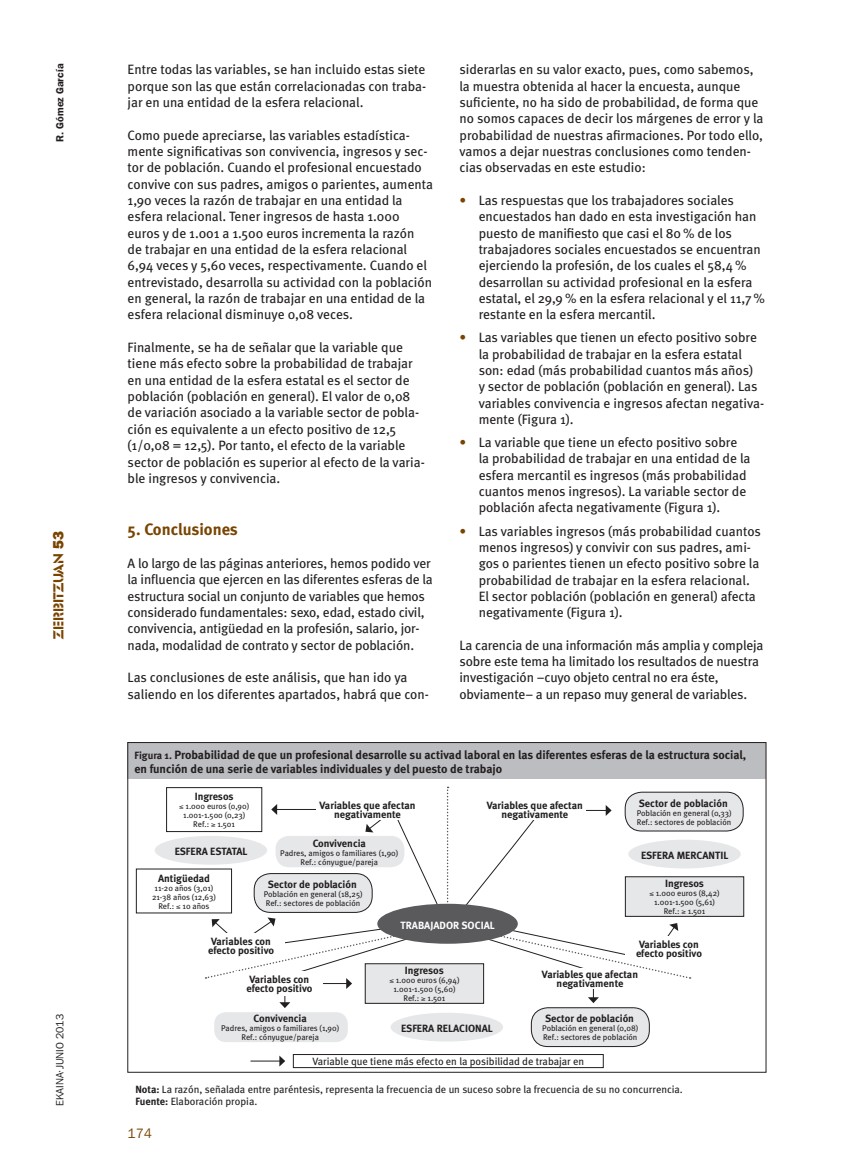
<style>
.page{position:relative;width:851px;height:1170px;background:#fff}
.page>*{position:absolute;margin:0;border:0;box-sizing:border-box;transform-origin:0 0}
.Tit01{font:700 16.5px "Meta";color:#794400}
.t1{font:15px "Glaser Ste D";color:#794400}
.Texto{font:13.5px/16.4px "Meta";letter-spacing:-.005em;color:#231f20}
.t2{font:13.5px "Franklin Gothic IT Cby BT";color:#794400}
.t3{font:700 12px/14.4px "Meta";letter-spacing:-.005em;color:#231f20}
.GrafTXT{font:700 10.5px/9px "Meta";color:#231f20}
.GrafTXT-2{font:10.5px/12.6px "Meta";color:#231f20}
.t4{font:10.5px "Franklin Gothic IT Cby BT";color:#231f20}
.GrafTXT-3{font:700 10.5px "Meta";color:#fff}
.t5{font:600 10.5px "Franklin Gothic";color:#231f20}
.GrafTXT-4{font:8.25px "Meta";color:#231f20}
.s1{font-family:"Franklin Gothic";font-weight:800}
.s2{color:#794400}
.s3{font-size:10.5px}
.s4{font-weight:700}
</style>
<div class="page">
<div style="left:628px;top:839px;width:112px;height:29px;background:#e6e7e9;border-radius:50%"></div>
<div style="left:625px;top:792px;width:118px;height:39px;background:#e6e7e9;border-radius:16px"></div>
<div style="left:624px;top:791px;width:119px;height:40px;border:1px solid #231f20;border-radius:16px"></div>
<div style="left:531px;top:1007px;width:118px;height:39px;background:#e6e7e9;border-radius:16px"></div>
<div style="left:531px;top:1007px;width:118px;height:39px;border:1px solid #231f20;border-radius:16px"></div>
<div style="left:390px;top:1012px;width:113px;height:29px;background:#e6e7e9;border-radius:50%"></div>
<div style="left:155px;top:835px;width:112px;height:29px;background:#e6e7e9;border-radius:50%"></div>
<div style="left:214px;top:1012px;width:134px;height:30px;background:#e6e7e9;border-radius:12px"></div>
<div style="left:166px;top:787px;width:96px;height:44px;border:1px solid #231f20"></div>
<div style="left:625px;top:876px;width:118px;height:40px;background:#e6e7e9"></div>
<div style="left:625px;top:876px;width:118px;height:40px;border:1px solid #231f20"></div>
<div style="left:293px;top:1054px;width:310px;height:13px;border:1px solid #231f20"></div>
<svg style="left:205px;top:786px;width:485px;height:222px"></svg>
<div style="left:197px;top:933px;width:88px;height:24px;background:#fff"></div>
<div style="left:377px;top:903px;width:140px;height:40px;background:#5a5a5d;border-radius:50%"></div>
<hr style="left:250px;top:1060px;width:30px;height:1px;background:#231f20">
<svg style="left:279px;top:1055px;width:6px;height:11px"></svg>
<div style="left:128px;top:742px;width:637px;height:37px;background:#bcbdc0"></div>
<p class="t5" style="left:54px;top:142px;width:80px;rotate:-90deg">R. Gómez García</p>
<p class="t1" style="left:50px;top:639px;width:110px;rotate:-90deg">ZERBITZUAN <span class="s1">53</span></p>
<p class="t4" style="left:53px;top:1105px;width:93px;rotate:-90deg">EKAINA·JUNIO 2013</p>
<p class="Texto" style="left:128px;top:61px;width:300px;text-align:justify">Entre todas las variables, se han incluido estas siete porque son las que están correlacionadas con traba&shy;jar en una entidad de la esfera relacional.</p>
<p class="Texto" style="left:128px;top:127px;width:307px">Como puede apreciarse, las variables estadística&shy;mente significativas son convivencia, ingresos y sec&shy;tor de población. Cuando el profesional encuestado convive con sus padres, amigos o parientes, aumenta 1,90 veces la razón de trabajar en una entidad la esfera relacional. Tener ingresos de hasta 1.000 euros y de 1.001 a 1.500 euros incrementa la razón<br>de trabajar en una entidad de la esfera relacional 6,94 veces y 5,60 veces, respectivamente. Cuando el entrevistado, desarrolla su actividad con la población en general, la razón de trabajar en una entidad de la esfera relacional disminuye 0,08 veces.</p>
<p class="Texto" style="left:128px;top:339px;width:298px">Finalmente, se ha de señalar que la variable que tiene más efecto sobre la probabilidad de trabajar en una entidad de la esfera estatal es el sector de población (población en general). El valor de 0,08 de variación asociado a la variable sector de pobla&shy;ción es equivalente a un efecto positivo de 12,5 (1/0,08 = 12,5). Por tanto, el efecto de la variable sector de población es superior al efecto de la varia&shy;ble ingresos y convivencia.</p>
<p class="Tit01" style="left:128px;top:520px;width:112px">5. Conclusiones</p>
<p class="Texto" style="left:128px;top:555px;width:306px">A lo largo de las páginas anteriores, hemos podido ver la influencia que ejercen en las diferentes esferas de la estructura social un conjunto de variables que hemos considerado fundamentales: sexo, edad, estado civil, convivencia, antigüedad en la profesión, salario, jor&shy;nada, modalidad de contrato y sector de población.</p>
<p class="Texto" style="left:128px;top:669px;width:303px">Las conclusiones de este análisis, que han ido ya saliendo en los diferentes apartados, habrá que con-</p>
<p class="Texto" style="left:459px;top:61px;width:305px">siderarlas en su valor exacto, pues, como sabemos, la muestra obtenida al hacer la encuesta, aunque suficiente, no ha sido de probabilidad, de forma que no somos capaces de decir los márgenes de error y la probabilidad de nuestras afirmaciones. Por todo ello, vamos a dejar nuestras conclusiones como tenden&shy;cias observadas en este estudio:</p>
<p class="Texto" style="left:478px;top:192px;width:288px;text-indent:-19px"><span class="s2">•</span> Las respuestas que los trabajadores sociales encuestados han dado en esta investigación han puesto de manifiesto que casi el 80 % de los trabajadores sociales encuestados se encuentran ejerciendo la profesión, de los cuales el 58,4 % desarrollan su actividad profesional en la esfera estatal, el 29,9 % en la esfera relacional y el 11,7 % restante en la esfera mercantil.</p>
<p class="Texto" style="left:478px;top:329px;width:287px;text-indent:-19px"><span class="s2">•</span> Las variables que tienen un efecto positivo sobre la probabilidad de trabajar en la esfera estatal son: edad (más probabilidad cuantos más años)<br>y sector de población (población en general). Las variables convivencia e ingresos afectan negativa&shy;mente (Figura 1).</p>
<p class="Texto" style="left:478px;top:434px;width:273px;text-indent:-19px"><span class="s2">•</span> La variable que tiene un efecto positivo sobre la probabilidad de trabajar en una entidad de la esfera mercantil es ingresos (más probabilidad cuantos menos ingresos). La variable sector de población afecta negativamente (Figura 1).</p>
<p class="Texto" style="left:478px;top:522px;width:284px;text-indent:-19px"><span class="s2">•</span> Las variables ingresos (más probabilidad cuantos menos ingresos) y convivir con sus padres, ami&shy;gos o parientes tienen un efecto positivo sobre la probabilidad de trabajar en la esfera relacional.<br>El sector población (población en general) afecta negativamente (Figura 1).</p>
<p class="Texto" style="left:459px;top:636px;width:305px">La carencia de una información más amplia y compleja sobre este tema ha limitado los resultados de nuestra investigación –cuyo objeto central no era éste, obviamente– a un repaso muy general de variables.</p>
<p class="t3" style="left:134px;top:747px;width:613px"><span class="s3">Figura 1.</span> Probabilidad de que un profesional desarrolle su activad laboral en las diferentes esferas de la estructura social, en función de una serie de variables individuales y del puesto de trabajo</p>
<p class="GrafTXT" style="left:195px;top:791px;width:40px">Ingresos</p>
<p class="GrafTXT-4" style="left:179px;top:801px;width:72px">≤ 1.000 euros (0,90)</p>
<p class="GrafTXT-4" style="left:183px;top:810px;width:63px">1.001-1.500 (0,23)</p>
<p class="GrafTXT-4" style="left:193px;top:819px;width:43px">Ref.: ≥ 1.501</p>
<p class="GrafTXT" style="left:175px;top:846px;width:74px">ESFERA ESTATAL</p>
<p class="GrafTXT" style="left:158px;top:873px;width:53px">Antigüedad</p>
<p class="GrafTXT-4" style="left:154px;top:882px;width:60px">11-20 años (3,01)</p>
<p class="GrafTXT-4" style="left:152px;top:891px;width:65px">21-38 años (12,63)</p>
<p class="GrafTXT-4" style="left:158px;top:900px;width:53px">Ref.: ≤ 10 años</p>
<p class="GrafTXT" style="left:319px;top:800px;width:98px;text-align:center">Variables que afectan negativamente</p>
<p class="GrafTXT" style="left:313px;top:838px;width:55px">Convivencia</p>
<p class="GrafTXT-4" style="left:280px;top:847px;width:119px">Padres, amigos o familiares (1,90)</p>
<p class="GrafTXT-4" style="left:300px;top:856px;width:79px">Ref.: cónyugue/pareja</p>
<p class="GrafTXT" style="left:268px;top:879px;width:90px">Sector de población</p>
<p class="GrafTXT-4" style="left:264px;top:889px;width:100px">Población en general (18,25)</p>
<p class="GrafTXT-4" style="left:266px;top:898px;width:96px">Ref.: sectores de población</p>
<p class="GrafTXT" style="left:486px;top:800px;width:98px;text-align:center">Variables que afectan negativamente</p>
<p class="GrafTXT-3" style="left:400px;top:919px;width:96px">TRABAJADOR SOCIAL</p>
<p class="GrafTXT" style="left:208px;top:936px;width:67px">Variables con efecto positivo</p>
<p class="GrafTXT" style="left:638px;top:798px;width:90px">Sector de población</p>
<p class="GrafTXT-4" style="left:636px;top:807px;width:96px">Población en general (0,33)</p>
<p class="GrafTXT-4" style="left:636px;top:816px;width:96px">Ref.: sectores de población</p>
<p class="GrafTXT" style="left:641px;top:850px;width:89px">ESFERA MERCANTIL</p>
<p class="GrafTXT" style="left:665px;top:878px;width:40px">Ingresos</p>
<p class="GrafTXT-4" style="left:649px;top:888px;width:72px">≤ 1.000 euros (8,42)</p>
<p class="GrafTXT-4" style="left:654px;top:897px;width:62px">1.001-1.500 (5,61)</p>
<p class="GrafTXT-4" style="left:663px;top:906px;width:43px">Ref.: ≥ 1.501</p>
<p class="GrafTXT" style="left:636px;top:939px;width:67px">Variables con efecto positivo</p>
<p class="GrafTXT" style="left:405px;top:965px;width:40px">Ingresos</p>
<p class="GrafTXT-4" style="left:389px;top:975px;width:72px">≤ 1.000 euros (6,94)</p>
<p class="GrafTXT-4" style="left:393px;top:984px;width:64px">1.001-1.500 (5,60)</p>
<p class="GrafTXT-4" style="left:403px;top:993px;width:43px">Ref.: ≥ 1.501</p>
<p class="GrafTXT" style="left:246px;top:974px;width:67px">Variables con efecto positivo</p>
<p class="GrafTXT" style="left:542px;top:969px;width:98px;text-align:center">Variables que afectan negativamente</p>
<p class="GrafTXT" style="left:253px;top:1013px;width:55px">Convivencia</p>
<p class="GrafTXT-4" style="left:221px;top:1023px;width:119px">Padres, amigos o familiares (1,90)</p>
<p class="GrafTXT-4" style="left:241px;top:1032px;width:79px">Ref.: cónyugue/pareja</p>
<p class="GrafTXT" style="left:401px;top:1023px;width:93px">ESFERA RELACIONAL</p>
<p class="GrafTXT" style="left:545px;top:1013px;width:90px">Sector de población</p>
<p class="GrafTXT-4" style="left:542px;top:1023px;width:97px">Población en general (0,08)</p>
<p class="GrafTXT-4" style="left:543px;top:1032px;width:96px">Ref.: sectores de población</p>
<p class="GrafTXT-2" style="left:312px;top:1054px;width:273px">Variable que tiene más efecto en la posibilidad de trabajar en</p>
<p class="GrafTXT-2" style="left:135px;top:1082px;width:549px"><span class="s4">Nota:</span> La razón, señalada entre paréntesis, representa la frecuencia de un suceso sobre la frecuencia de su no concurrencia.<br><span class="s4">Fuente:</span> Elaboración propia.</p>
<p class="t2" style="left:128px;top:1125px;width:26px">174</p>
</div>
